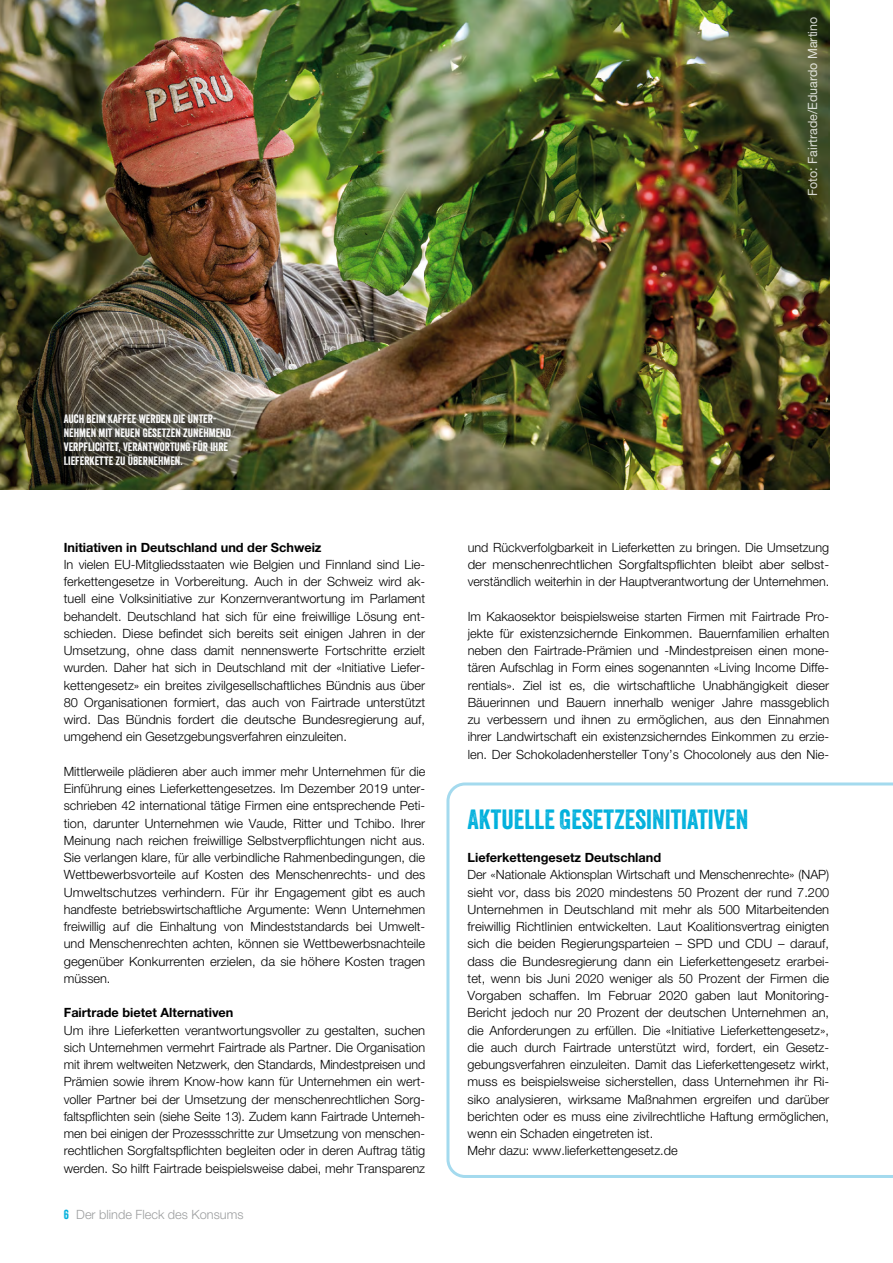
<style>
.page{position:relative;width:893px;height:1263px;background:#fff}
.page>*{position:absolute;margin:0;border:0;box-sizing:border-box;transform-origin:0 0}
.t1{font:27px "Veneer";color:#00b0dc}
.t2{font:300 12.75px/17.2px "Helvetica Neue";color:#000}
.t3{font:700 12.75px "Helvetica Neue";color:#000}
.t4{font:12.75px "Helvetica Neue LT Std";color:#fff}
.t5{font:300 12.75px "Helvetica Neue";color:#9c9e9f}
.t6{font:11.85px/14.1px "Veneer";color:#fff}
.s1{font-family:"Veneer";font-weight:400;color:#00b0dc}
</style>
<div class="page">
<img style="left:0;top:0;width:829px;height:489px">
<div style="left:46px;top:396px;width:202px;height:88px;background:#182832;opacity:.75"></div>
<svg style="left:446px;top:782px;width:447px;height:396px"></svg>
<p class="t4" style="left:805px;top:196px;width:181px;rotate:-90deg">Foto: Fairtrade/Eduardo Martino</p>
<p class="t6" style="left:64px;top:411px;width:169px">AUCH BEIM KAFFEE WERDEN DIE UNTER-NEHMEN MIT NEUEN GESETZEN ZUNEHMEND VERPFLICHTET, VERANTWORTUNG FÜR IHRE LIEFERKETTE ZU ÜBERNEHMEN.</p>
<p class="t3" style="left:64px;top:539px;width:259px">Initiativen in Deutschland und der Schweiz</p>
<p class="t2" style="left:64px;top:555px;width:363px;text-align:justify">In vielen EU-Mitgliedsstaaten wie Belgien und Finnland sind Lie&shy;ferkettengesetze in Vorbereitung. Auch in der Schweiz wird ak&shy;tuell eine Volksinitiative zur Konzernverantwortung im Parlament behandelt. Deutschland hat sich für eine freiwillige Lösung ent&shy;schieden. Diese befindet sich bereits seit einigen Jahren in der Umsetzung, ohne dass damit nennenswerte Fortschritte erzielt wurden. Daher hat sich in Deutschland mit der «Initiative Liefer&shy;kettengesetz» ein breites zivilgesellschaftliches Bündnis aus über 80 Organisationen formiert, das auch von Fairtrade unterstützt wird. Das Bündnis fordert die deutsche Bundesregierung auf, umgehend ein Gesetzgebungsverfahren einzuleiten.</p>
<p class="t2" style="left:64px;top:762px;width:363px">Mittlerweile plädieren aber auch immer mehr Unternehmen für die Einführung eines Lieferkettengesetzes. Im Dezember 2019 unter&shy;schrieben 42 international tätige Firmen eine entsprechende Peti&shy;tion, darunter Unternehmen wie Vaude, Ritter und Tchibo. Ihrer Meinung nach reichen freiwillige Selbstverpflichtungen nicht aus.<br>Sie verlangen klare, für alle verbindliche Rahmenbedingungen, die Wettbewerbsvorteile auf Kosten des Menschenrechts- und des Umweltschutzes verhindern. Für ihr Engagement gibt es auch handfeste betriebswirtschaftliche Argumente: Wenn Unternehmen freiwillig auf die Einhaltung von Mindeststandards bei Umwelt&shy;und Menschenrechten achten, können sie Wettbewerbsnachteile gegenüber Konkurrenten erzielen, da sie höhere Kosten tragen müssen.</p>
<p class="t3" style="left:64px;top:1005px;width:171px">Fairtrade bietet Alternativen</p>
<p class="t2" style="left:64px;top:1021px;width:363px">Um ihre Lieferketten verantwortungsvoller zu gestalten, suchen sich Unternehmen vermehrt Fairtrade als Partner. Die Organisation mit ihrem weltweiten Netzwerk, den Standards, Mindestpreisen und Prämien sowie ihrem Know-how kann für Unternehmen ein wert-- voller Partner bei der Umsetzung der menschenrechtlichen Sorg&shy;faltspflichten sein (siehe Seite 13). Zudem kann Fairtrade Unterneh-- men bei einigen der Prozessschritte zur Umsetzung von menschen&shy;rechtlichen Sorgfaltspflichten begleiten oder in deren Auftrag tätig werden. So hilft Fairtrade beispielsweise dabei, mehr Transparenz</p>
<p class="t5" style="left:64px;top:1207px;width:181px"><span class="s1">6</span> Der blinde Fleck des Konsums</p>
<p class="t2" style="left:468px;top:538px;width:363px">und Rückverfolgbarkeit in Lieferketten zu bringen. Die Umsetzung der menschenrechtlichen Sorgfaltspflichten bleibt aber selbst-- verständlich weiterhin in der Hauptverantwortung der Unternehmen.</p>
<p class="t2" style="left:468px;top:607px;width:363px">Im Kakaosektor beispielsweise starten Firmen mit Fairtrade Pro&shy;jekte für existenzsichernde Einkommen. Bauernfamilien erhalten neben den Fairtrade-Prämien und -Mindestpreisen einen mone&shy;tären Aufschlag in Form eines sogenannten «Living Income Diffe&shy;rentials». Ziel ist es, die wirtschaftliche Unabhängigkeit dieser Bäuerinnen und Bauern innerhalb weniger Jahre massgeblich zu verbessern und ihnen zu ermöglichen, aus den Einnahmen ihrer Landwirtschaft ein existenzsicherndes Einkommen zu erzie-- len. Der Schokoladenhersteller Tony’s Chocolonely aus den Nie-</p>
<h1 class="t1" style="left:468px;top:802px;width:282px">AKTUELLE GESETZESINITIATIVEN</h1>
<p class="t3" style="left:468px;top:850px;width:195px">Lieferkettengesetz Deutschland</p>
<p class="t2" style="left:468px;top:866px;width:363px">Der «Nationale Aktionsplan Wirtschaft und Menschenrechte» (NAP) sieht vor, dass bis 2020 mindestens 50 Prozent der rund 7.200<br>Unternehmen in Deutschland mit mehr als 500 Mitarbeitenden freiwillig Richtlinien entwickelten. Laut Koalitionsvertrag einigten sich die beiden Regierungsparteien – SPD und CDU – darauf, dass die Bundesregierung dann ein Lieferkettengesetz erarbei&shy;tet, wenn bis Juni 2020 weniger als 50 Prozent der Firmen die Vorgaben schaffen. Im Februar 2020 gaben laut Monitoring-Bericht jedoch nur 20 Prozent der deutschen Unternehmen an, die Anforderungen zu erfüllen. Die «Initiative Lieferkettengesetz», die auch durch Fairtrade unterstützt wird, fordert, ein Gesetz&shy;gebungsverfahren einzuleiten. Damit das Lieferkettengesetz wirkt, muss es beispielsweise sicherstellen, dass Unternehmen ihr Ri&shy;siko analysieren, wirksame Maßnahmen ergreifen und darüber berichten oder es muss eine zivilrechtliche Haftung ermöglichen, wenn ein Schaden eingetreten ist.<br>Mehr dazu: www.lieferkettengesetz.de</p>
</div>
